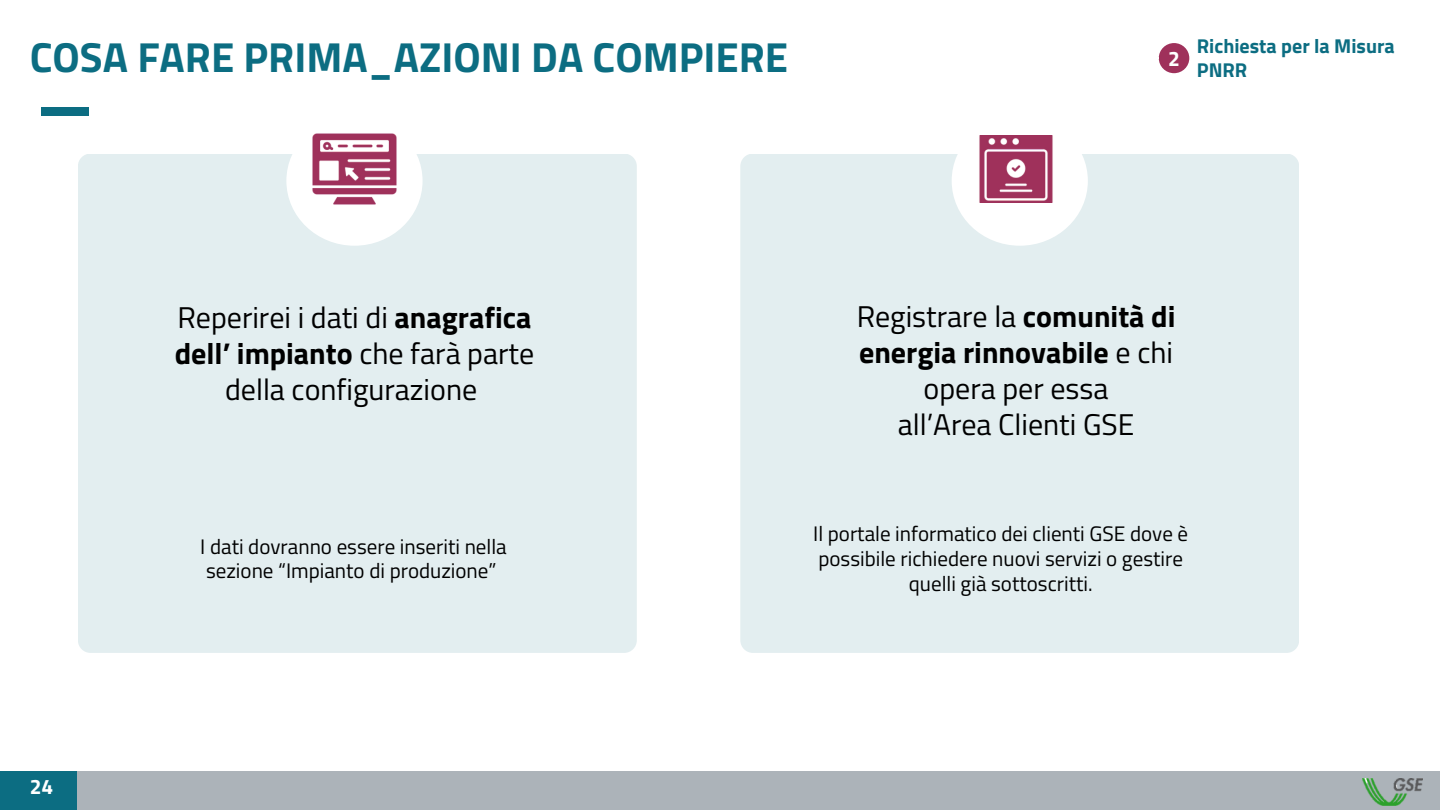
<style>
.page{position:relative;width:1440px;height:810px;background:#fff}
.page>*{position:absolute;margin:0;border:0;box-sizing:border-box;transform-origin:0 0}
.t1{font:700 42px "Titillium Web";color:#0c6d82}
.t2{font:30px/36px "Titillium Web";color:#000;text-align:center}
.t3{font:700 21.1px "Titillium Web";color:#fff}
.t4{font:21px/24.8px "Titillium Web";color:#000}
.t5{font:700 21px "Titillium Web";color:#fff}
.t6{font:700 20px/24px "Titillium Web";color:#0c6d82}
.s1{font-weight:700}
</style>
<div class="page">
<div style="left:0;top:772px;width:1440px;height:38px;background:#acb3b9"></div>
<div style="left:0;top:772px;width:76px;height:38px;background:#0c6d82"></div>
<div style="left:42px;top:107px;width:47px;height:9px;background:#0c6d82"></div>
<img style="left:1363px;top:779px;width:59px;height:27px">
<div style="left:78px;top:154px;width:559px;height:499px;background:#e3eef0;border-radius:13px"></div>
<div style="left:286px;top:116px;width:137px;height:130px;background:#fff;border-radius:50%"></div>
<div style="left:740px;top:154px;width:559px;height:499px;background:#e3eef0;border-radius:13px"></div>
<div style="left:952px;top:116px;width:136px;height:130px;background:#fff;border-radius:50%"></div>
<img style="left:312px;top:133px;width:85px;height:72px">
<img style="left:979px;top:135px;width:74px;height:68px">
<svg style="left:1158px;top:43px;width:32px;height:31px"></svg>
<p class="t1" style="left:30px;top:25px;width:760px">COSA FARE PRIMA_AZIONI DA COMPIERE</p>
<p class="t3" style="left:1168px;top:42px;width:13px">2</p>
<p class="t6" style="left:1197px;top:33px;width:199px">Richiesta per la Misura<br>PNRR</p>
<p class="t5" style="left:30px;top:770px;width:25px">24</p>
<h2 class="t2" style="left:175px;top:299px;width:361px">Reperirei i dati di <span class="s1">anagrafica dell’ impianto</span> che farà parte della configurazione</h2>
<p class="t2" style="left:857px;top:298px;width:320px">Registrare la <span class="s1">comunità di energia rinnovabile</span> e chi opera per essa<br>all’Area Clienti GSE</p>
<p class="t4" style="left:200px;top:533px;width:308px">I dati dovranno essere inseriti nella sezione “Impianto di produzione”</p>
<h2 class="t4" style="left:813px;top:521px;width:377px;text-align:center">Il portale informatico dei clienti GSE dove è possibile richiedere nuovi servizi o gestire quelli già sottoscritti.</h2>
</div>
